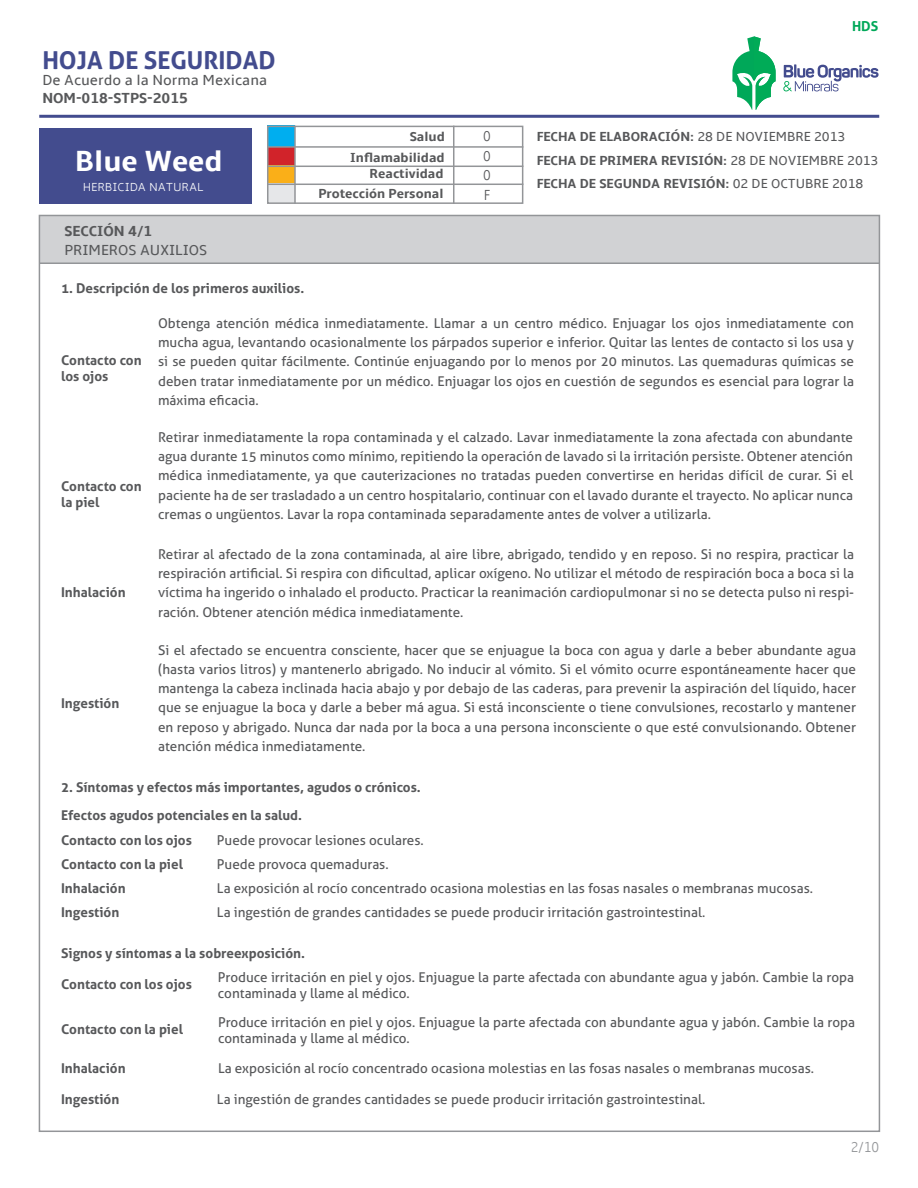
<style>
.page{position:relative;width:918px;height:1188px;background:#fff}
.page>*{position:absolute;margin:0;border:0;box-sizing:border-box;transform-origin:0 0}
.t1{font:700 30px "Amble";color:#fff}
.t2{font:700 24.6px "Aller";color:#434c8e}
.t3{font:15px "Amble";color:#57585a}
.t4{font:700 15px "Amble";color:#57585a}
.t5{font:300 condensed 15px "Amble";color:#939598}
.t6{font:300 condensed 15px/19.5px "Amble";color:#57585a;text-align:justify}
.t7{font:700 13.65px "Aller";color:#00a859}
.t8{font:13.5px/19.2px "Aller";color:#57585a;text-align:justify}
.t9{font:700 13.5px/16.2px "Aller";color:#57585a}
.t10{font:700 13.5px/23.4px "Amble";color:#57585a}
.t11{font:300 12px "Amble";color:#fff}
.s1{font-weight:400}
</style>
<div class="page">
<div style="left:40px;top:216px;width:840px;height:47px;background:#d1d2d4"></div>
<hr style="left:40px;top:262px;width:839px;height:2px;background:#939598">
<hr style="left:39px;top:115px;width:840px;height:3px;background:#434c8e">
<div style="left:267px;top:126px;width:28px;height:21px;background:#00aeef"></div>
<div style="left:267px;top:147px;width:28px;height:20px;background:#d1232a"></div>
<div style="left:267px;top:165px;width:28px;height:20px;background:#faaf18"></div>
<div style="left:267px;top:184px;width:28px;height:19px;background:#e6e7e9"></div>
<div style="left:267px;top:126px;width:256px;height:78px;border:2px solid #939598"></div>
<hr style="left:453px;top:126px;width:1px;height:78px;background:#939598">
<hr style="left:267px;top:146px;width:256px;height:2px;background:#939598">
<hr style="left:267px;top:166px;width:256px;height:1px;background:#939598">
<hr style="left:267px;top:184px;width:256px;height:1px;background:#939598">
<div style="left:39px;top:128px;width:213px;height:76px;background:#434c8e"></div>
<hr style="left:294px;top:126px;width:2px;height:78px;background:#939598">
<svg style="left:783px;top:64px;width:96px;height:27px"></svg>
<svg style="left:732px;top:36px;width:44px;height:74px"></svg>
<h2 class="t2" style="left:42px;top:45px;width:235px">HOJA DE SEGURIDAD</h2>
<p class="t3" style="left:42px;top:71px;width:226px">De Acuerdo a la Norma Mexicana</p>
<p class="t4" style="left:42px;top:89px;width:147px">NOM-018-STPS-2015</p>
<p class="t10" style="left:410px;top:125px;width:37px">Salud</p>
<p class="t10" style="left:318px;top:164px;width:127px;line-height:19.8px;text-align:right">Reactividad<br>Protección Personal</p>
<h1 class="t1" style="left:75px;top:144px;width:149px">Blue Weed</h1>
<p class="t10" style="left:350px;top:146px;width:96px">Inflamabilidad</p>
<p class="t11" style="left:83px;top:180px;width:122px">HERBICIDA NATURAL</p>
<p class="t4" style="left:64px;top:223px;width:89px">SECCIÓN 4/1</p>
<p class="t3" style="left:64px;top:242px;width:144px">PRIMEROS AUXILIOS</p>
<p class="t9" style="left:61px;top:280px;width:245px">1. Descripción de los primeros auxilios.</p>
<p class="t6" style="left:483px;top:127px;width:9px">0<br>0<br>0<br>F</p>
<p class="t7" style="left:852px;top:18px;width:28px">HDS</p>
<p class="t10" style="left:537px;top:125px;width:343px">FECHA DE ELABORACIÓN: <span class="s1">28 DE NOVIEMBRE 2013<br></span>FECHA DE PRIMERA REVISIÓN: <span class="s1">28 DE NOVIEMBRE 2013<br></span>FECHA DE SEGUNDA REVISIÓN: <span class="s1">02 DE OCTUBRE 2018</span></p>
<p class="t9" style="left:61px;top:352px;width:82px">Contacto con los ojos</p>
<p class="t9" style="left:61px;top:478px;width:82px">Contacto con la piel</p>
<p class="t9" style="left:61px;top:584px;width:66px">Inhalación</p>
<p class="t8" style="left:158px;top:314px;width:698px">Obtenga atención médica inmediatamente. Llamar a un centro médico. Enjuagar los ojos inmediatamente con mucha agua, levantando ocasionalmente los párpados superior e inferior. Quitar las lentes de contacto si los usa y si se pueden quitar fácilmente. Continúe enjuagando por lo menos por 20 minutos. Las quemaduras químicas se deben tratar inmediatamente por un médico. Enjuagar los ojos en cuestión de segundos es esencial para lograr la máxima eficacia.</p>
<p class="t8" style="left:158px;top:428px;width:697px">Retirar inmediatamente la ropa contaminada y el calzado. Lavar inmediatamente la zona afectada con abundante agua durante 15 minutos como mínimo, repitiendo la operación de lavado si la irritación persiste. Obtener atención médica inmediatamente, ya que cauterizaciones no tratadas pueden convertirse en heridas difícil de curar. Si el paciente ha de ser trasladado a un centro hospitalario, continuar con el lavado durante el trayecto. No aplicar nunca cremas o ungüentos. Lavar la ropa contaminada separadamente antes de volver a utilizarla.</p>
<p class="t8" style="left:158px;top:544px;width:698px">Retirar al afectado de la zona contaminada, al aire libre, abrigado, tendido y en reposo. Si no respira, practicar la respiración artificial. Si respira con dificultad, aplicar oxígeno. No utilizar el método de respiración boca a boca si la víctima ha ingerido o inhalado el producto. Practicar la reanimación cardiopulmonar si no se detecta pulso ni respi&shy;ración. Obtener atención médica inmediatamente.</p>
<p class="t8" style="left:158px;top:640px;width:700px">Si el afectado se encuentra consciente, hacer que se enjuague la boca con agua y darle a beber abundante agua (hasta varios litros) y mantenerlo abrigado. No inducir al vómito. Si el vómito ocurre espontáneamente hacer que mantenga la cabeza inclinada hacia abajo y por debajo de las caderas, para prevenir la aspiración del líquido, hacer que se enjuague la boca y darle a beber má agua. Si está inconsciente o tiene convulsiones, recostarlo y mantener en reposo y abrigado. Nunca dar nada por la boca a una persona inconsciente o que esté convulsionando. Obtener atención médica inmediatamente.</p>
<p class="t9" style="left:61px;top:774px;width:361px;line-height:27.5px">2. Síntomas y efectos más importantes, agudos o crónicos.<br>Efectos agudos potenciales en la salud.</p>
<p class="t9" style="left:61px;top:832px;width:132px">Contacto con los ojos</p>
<p class="t8" style="left:217px;top:831px;width:208px">Puede provocar lesiones oculares.</p>
<p class="t9" style="left:61px;top:856px;width:123px">Contacto con la piel</p>
<p class="t8" style="left:217px;top:854px;width:173px">Puede provoca quemaduras.</p>
<p class="t9" style="left:61px;top:880px;width:66px">Inhalación</p>
<p class="t8" style="left:217px;top:879px;width:598px">La exposición al rocío concentrado ocasiona molestias en las fosas nasales o membranas mucosas.</p>
<p class="t9" style="left:61px;top:695px;width:60px">Ingestión</p>
<p class="t9" style="left:61px;top:904px;width:60px">Ingestión</p>
<p class="t8" style="left:217px;top:903px;width:490px">La ingestión de grandes cantidades se puede producir irritación gastrointestinal.</p>
<p class="t9" style="left:61px;top:945px;width:246px">Signos y síntomas a la sobreexposición.</p>
<p class="t9" style="left:61px;top:976px;width:132px">Contacto con los ojos</p>
<p class="t9" style="left:61px;top:1021px;width:123px">Contacto con la piel</p>
<p class="t9" style="left:61px;top:1060px;width:66px">Inhalación</p>
<p class="t8" style="left:218px;top:969px;width:638px;line-height:16.2px">Produce irritación en piel y ojos. Enjuague la parte afectada con abundante agua y jabón. Cambie la ropa contaminada y llame al médico.</p>
<p class="t8" style="left:218px;top:1014px;width:639px;line-height:16.2px">Produce irritación en piel y ojos. Enjuague la parte afectada con abundante agua y jabón. Cambie la ropa contaminada y llame al médico.</p>
<p class="t8" style="left:218px;top:1059px;width:598px">La exposición al rocío concentrado ocasiona molestias en las fosas nasales o membranas mucosas.</p>
<p class="t9" style="left:61px;top:1091px;width:60px">Ingestión</p>
<p class="t8" style="left:217px;top:1090px;width:490px">La ingestión de grandes cantidades se puede producir irritación gastrointestinal.</p>
<p class="t5" style="left:851px;top:1138px;width:30px">2/10</p>
</div>
